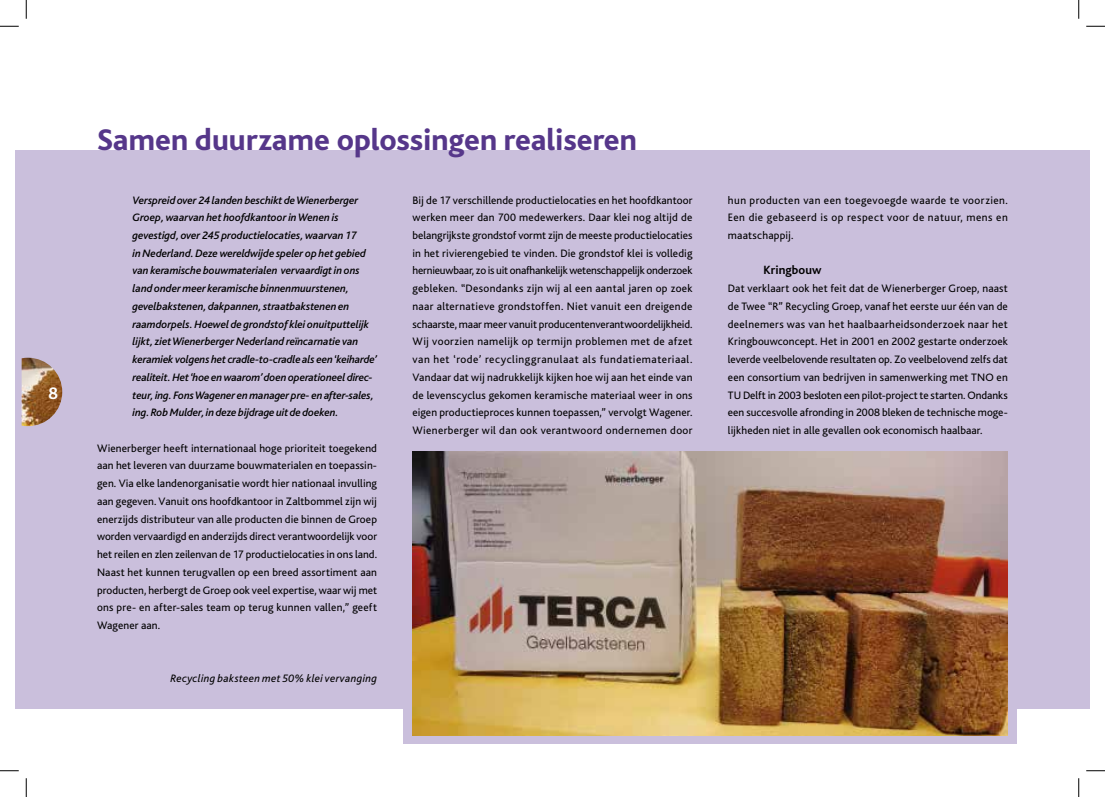
<style>
.page{position:relative;width:1105px;height:797px;background:#fff}
.page>*{position:absolute;margin:0;border:0;box-sizing:border-box;transform-origin:0 0}
.t1{font:800 31.25px "Bliss";color:#56378a}
.t2{font:700 17.5px "Bliss";color:#fff}
.t3{font:700 12.5px "Bliss";letter-spacing:.01em;color:#000}
.t4{font:11.25px/17.8px "Bliss";letter-spacing:.02em;color:#000;text-align:justify}
.t5{font:italic 500 11.25px/17.8px "Bliss";letter-spacing:-.005em;color:#000}
.t6{font:italic 11.25px "Bliss";letter-spacing:.025em;color:#000}
</style>
<div class="page">
<div style="left:1079px;top:150px;width:10px;height:559px;background:#cabfdc"></div>
<div style="left:16px;top:150px;width:1063px;height:559px;background:#cabfdc"></div>
<div style="left:404px;top:460px;width:613px;height:284px;background:#cabfdc"></div>
<img style="left:412px;top:451px;width:596px;height:284px">
<img style="left:22px;top:358px;width:40px;height:68px">
<svg style="left:0;top:25px;width:19px;height:2px"></svg>
<svg style="left:1086px;top:25px;width:19px;height:2px"></svg>
<svg style="left:0;top:770px;width:19px;height:1px"></svg>
<svg style="left:1086px;top:770px;width:19px;height:1px"></svg>
<svg style="left:25px;top:0;width:2px;height:19px"></svg>
<svg style="left:25px;top:778px;width:2px;height:19px"></svg>
<svg style="left:1078px;top:0;width:1px;height:19px"></svg>
<svg style="left:1078px;top:778px;width:1px;height:19px"></svg>
<h2 class="t2" style="left:49px;top:383px;width:11px">8</h2>
<h1 class="t1" style="left:97px;top:124px;width:541px">Samen duurzame oplossingen realiseren</h1>
<p class="t5" style="left:133px;top:191px;width:246px">Verspreid over 24 landen beschikt de Wienerberger Groep, waarvan het hoofdkantoor in Wenen is gevestigd, over 245 productielocaties, waarvan 17<br>in Nederland. Deze wereldwijde speler op het gebied van keramische bouwmaterialen vervaardigt in ons land onder meer keramische binnenmuurstenen, gevelbakstenen, dakpannen, straatbakstenen en raamdorpels. Hoewel de grondstof klei onuitputtelijk lijkt, ziet Wienerberger Nederland reïncarnatie van keramiek volgens het cradle-to-cradle als een ‘keiharde’ realiteit. Het ‘hoe en waarom’ doen operationeel direc&shy;teur, ing. Fons Wagener en manager pre- en after-sales, ing. Rob Mulder, in deze bijdrage uit de doeken.</p>
<p class="t4" style="left:97px;top:439px;width:281px">Wienerberger heeft internationaal hoge prioriteit toegekend aan het leveren van duurzame bouwmaterialen en toepassin&shy;gen. Via elke landenorganisatie wordt hier nationaal invulling aan gegeven. Vanuit ons hoofdkantoor in Zaltbommel zijn wij enerzijds distributeur van alle producten die binnen de Groep worden vervaardigd en anderzijds direct verantwoordelijk voor het reilen en zlen zeilenvan de 17 productielocaties in ons land.<br>Naast het kunnen terugvallen op een breed assortiment aan producten, herbergt de Groep ook veel expertise, waar wij met ons pre- en after-sales team op terug kunnen vallen,” geeft Wagener aan.</p>
<p class="t6" style="left:170px;top:672px;width:208px">Recycling baksteen met 50% klei vervanging</p>
<p class="t4" style="left:412px;top:191px;width:281px">Bij de 17 verschillende productielocaties en het hoofdkantoor werken meer dan 700 medewerkers. Daar klei nog altijd de belangrijkste grondstof vormt zijn de meeste productielocaties in het rivierengebied te vinden. Die grondstof klei is volledig hernieuwbaar, zo is uit onafhankelijk wetenschappelijk onderzoek gebleken. “Desondanks zijn wij al een aantal jaren op zoek naar alternatieve grondstoffen. Niet vanuit een dreigende schaarste, maar meer vanuit producentenverantwoordelijkheid.<br>Wij voorzien namelijk op termijn problemen met de afzet van het ‘rode’ recyclinggranulaat als fundatiemateriaal.<br>Vandaar dat wij nadrukkelijk kijken hoe wij aan het einde van de levenscyclus gekomen keramische materiaal weer in ons eigen productieproces kunnen toepassen,” vervolgt Wagener.<br>Wienerberger wil dan ook verantwoord ondernemen door</p>
<p class="t4" style="left:728px;top:191px;width:281px">hun producten van een toegevoegde waarde te voorzien.<br>Een die gebaseerd is op respect voor de natuur, mens en maatschappij.</p>
<p class="t3" style="left:763px;top:264px;width:60px">Kringbouw</p>
<p class="t4" style="left:728px;top:280px;width:281px">Dat verklaart ook het feit dat de Wienerberger Groep, naast de Twee “R” Recycling Groep, vanaf het eerste uur één van de deelnemers was van het haalbaarheidsonderzoek naar het Kringbouwconcept. Het in 2001 en 2002 gestarte onderzoek leverde veelbelovende resultaten op. Zo veelbelovend zelfs dat een consortium van bedrijven in samenwerking met TNO en TU Delft in 2003 besloten een pilot-project te starten. Ondanks een succesvolle afronding in 2008 bleken de technische moge&shy;lijkheden niet in alle gevallen ook economisch haalbaar.</p>
</div>
